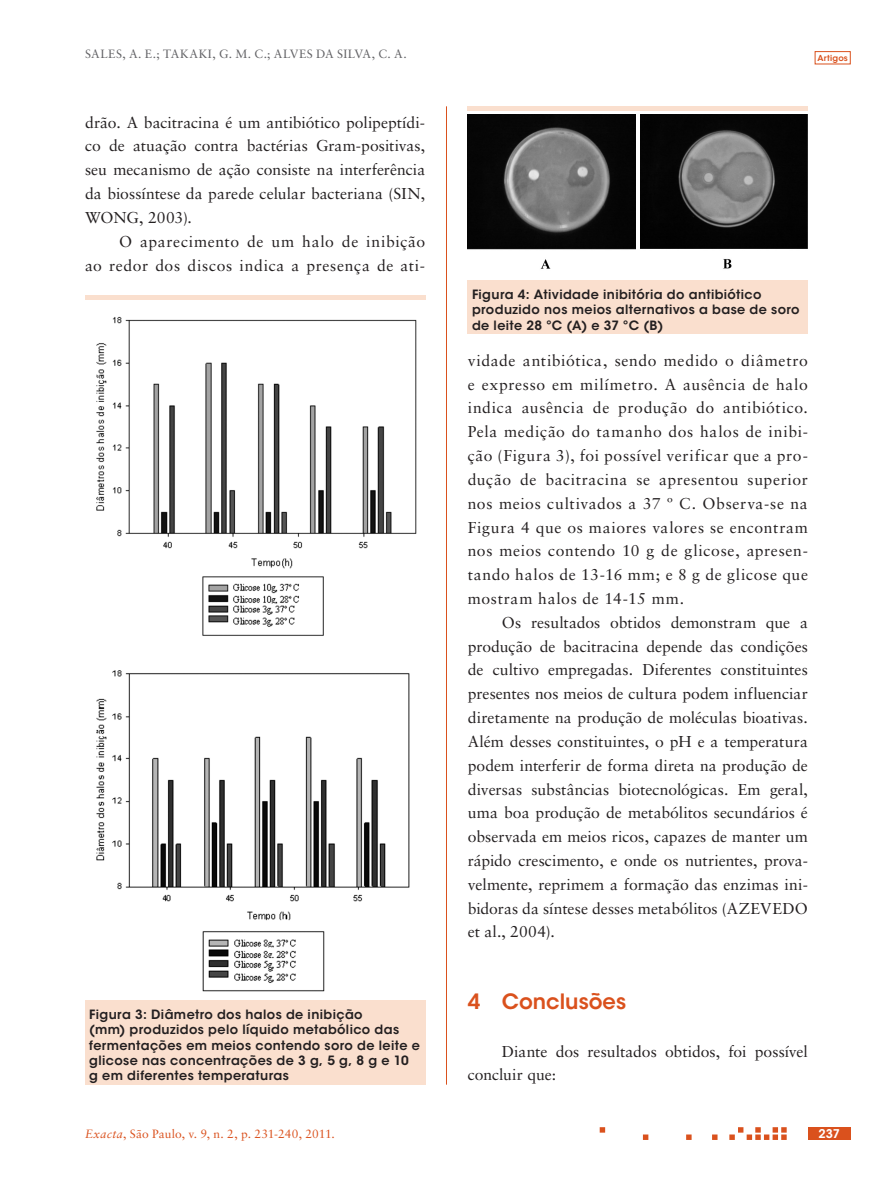
<style>
.page{position:relative;width:893px;height:1191px;background:#fff}
.page>*{position:absolute;margin:0;border:0;box-sizing:border-box;transform-origin:0 0}
.ex_Subtitulo{font:600 21px "ITC Avant Garde Std";color:#da511d}
.ex_Normal{font:15.75px/23.9px "Sabon LT Std";letter-spacing:.015em;color:#231f20;text-align:justify}
.ex_Normal-2{font:15.75px/23.9px "Sabon LT Std";letter-spacing:.04em;color:#231f20;text-align:right}
.ex_Tabela_-_titulo{font:600 12.75px/15.3px "ITC Avant Garde Std";letter-spacing:.03em;color:#231f20}
.t1{font:12px "Sabon LT Std";letter-spacing:.045em;color:#636366}
.t2{font:12px "Sabon LT Std";color:#da511d}
.t3{font:600 12px "ITC Avant Garde Std";color:#fff}
.t4{font:600 8.25px "ITC Avant Garde Std";letter-spacing:.025em;color:#da511d}
.s1{font-style:italic}
</style>
<div class="page">
<hr style="left:446px;top:106px;width:1px;height:978px;background:#da511d">
<svg style="left:600px;top:1127px;width:187px;height:13px"></svg>
<div style="left:815px;top:51px;width:35px;height:13px;border:1px solid #da511d"></div>
<div style="left:808px;top:1127px;width:42px;height:13px;background:#da511d"></div>
<div style="left:85px;top:295px;width:340px;height:789px;background:#fadfce"></div>
<div style="left:85px;top:300px;width:340px;height:699px;background:#fff"></div>
<img style="left:96px;top:316px;width:321px;height:320px">
<img style="left:96px;top:670px;width:314px;height:322px">
<div style="left:468px;top:106px;width:340px;height:228px;background:#fadfce"></div>
<div style="left:468px;top:111px;width:340px;height:168px;background:#fff"></div>
<img style="left:468px;top:115px;width:168px;height:154px">
<img style="left:640px;top:115px;width:168px;height:154px">
<p class="t1" style="left:85px;top:46px;width:323px">SALES, A. E.; TAKAKI, G. M. C.; ALVES DA SILVA, C. A.</p>
<p class="ex_Normal" style="left:85px;top:110px;width:342px">drão. A bacitracina é um antibiótico polipeptídi&shy;co de atuação contra bactérias Gram-positivas, seu mecanismo de ação consiste na interferência da biossíntese da parede celular bacteriana (SIN, WONG, 2003).</p>
<p class="ex_Normal-2" style="left:85px;top:229px;width:342px">O aparecimento de um halo de inibição<br>ao redor dos discos indica a presença de ati-</p>
<p class="ex_Tabela_-_titulo" style="left:89px;top:1006px;width:332px">Figura 3: Diâmetro dos halos de inibição<br>(mm) produzidos pelo líquido metabólico das fermentações em meios contendo soro de leite e glicose nas concentrações de 3 g, 5 g, 8 g e 10 g em diferentes temperaturas</p>
<p class="t4" style="left:817px;top:53px;width:32px">Artigos</p>
<p class="ex_Tabela_-_titulo" style="left:472px;top:287px;width:329px">Figura 4: Atividade inibitória do antibiótico produzido nos meios alternativos a base de soro de leite 28 ºC (A) e 37 ºC (B)</p>
<p class="ex_Normal" style="left:468px;top:348px;width:342px">vidade antibiótica, sendo medido o diâmetro e expresso em milímetro. A ausência de halo indica ausência de produção do antibiótico.<br>Pela medição do tamanho dos halos de inibi&shy;ção (Figura 3), foi possível verificar que a pro&shy;dução de bacitracina se apresentou superior nos meios cultivados a 37 º C. Observa-se na Figura 4 que os maiores valores se encontram nos meios contendo 10 g de glicose, apresen&shy;tando halos de 13-16 mm; e 8 g de glicose que mostram halos de 14-15 mm.</p>
<p class="ex_Normal" style="left:468px;top:610px;width:342px;text-indent:34px">Os resultados obtidos demonstram que a produção de bacitracina depende das condições de cultivo empregadas. Diferentes constituintes presentes nos meios de cultura podem influenciar diretamente na produção de moléculas bioativas.<br>Além desses constituintes, o pH e a temperatura podem interferir de forma direta na produção de diversas substâncias biotecnológicas. Em geral, uma boa produção de metabólitos secundários é observada em meios ricos, capazes de manter um rápido crescimento, e onde os nutrientes, prova&shy;velmente, reprimem a formação das enzimas ini&shy;bidoras da síntese desses metabólitos (AZEVEDO et al., 2004).</p>
<p class="ex_Subtitulo" style="left:468px;top:988px;width:160px">4 Conclusões</p>
<p class="ex_Normal" style="left:468px;top:1039px;width:342px;text-indent:34px">Diante dos resultados obtidos, foi possível concluir que:</p>
<p class="t2" style="left:85px;top:1126px;width:251px"><span class="s1">Exacta</span>, São Paulo, v. 9, n. 2, p. 231-240, 2011.</p>
<p class="t3" style="left:818px;top:1126px;width:23px">237</p>
</div>
